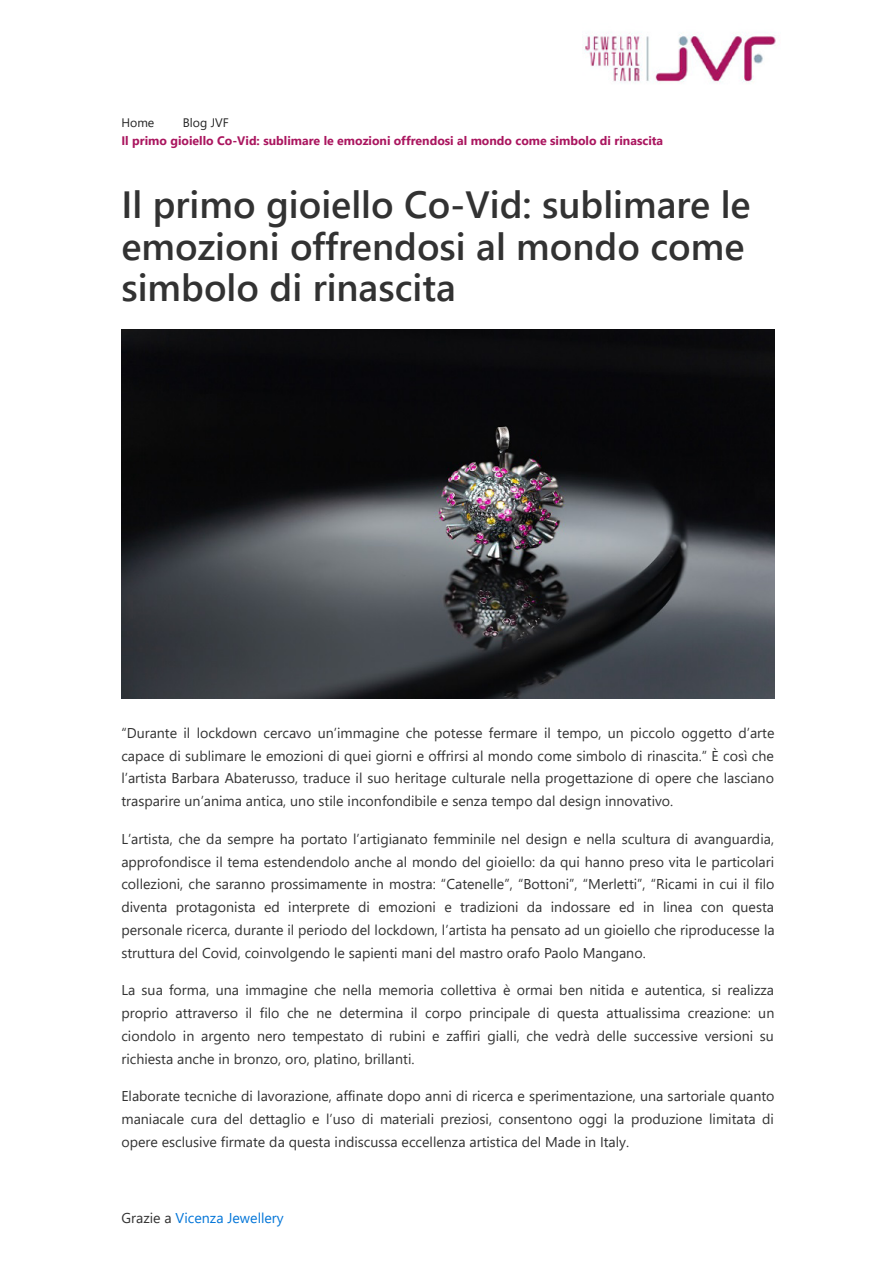
<style>
.page{position:relative;width:894px;height:1263px;background:#fff}
.page>*{position:absolute;margin:0;border:0;box-sizing:border-box;transform-origin:0 0}
.t1{font:600 37.8px/41.7px "Segoe UI";color:#323232}
.t2{font:14.25px/22.6px "Segoe UI";color:#323232;text-align:justify}
.t3{font:14.25px "Segoe UI";color:#0275d8}
.t4{font:700 12.3px "Segoe UI";color:#aa165f}
.t5{font:12.3px "Segoe UI";color:#232323}
.s1{color:#323232}
</style>
<div class="page">
<img style="left:121px;top:330px;width:654px;height:368px">
<img style="left:584px;top:32px;width:192px;height:51px">
<p class="t5" style="left:121px;top:111px;width:34px">Home</p>
<p class="t5" style="left:183px;top:111px;width:47px">Blog JVF</p>
<p class="t4" style="left:121px;top:129px;width:543px">Il primo gioiello Co-Vid: sublimare le emozioni offrendosi al mondo come simbolo di rinascita</p>
<h1 class="t1" style="left:121px;top:181px;width:631px">Il primo gioiello Co-Vid: sublimare le emozioni offrendosi al mondo come simbolo di rinascita</h1>
<p class="t2" style="left:121px;top:720px;width:655px">“Durante il lockdown cercavo un’immagine che potesse fermare il tempo, un piccolo oggetto d’arte capace di sublimare le emozioni di quei giorni e offrirsi al mondo come simbolo di rinascita.” È così che l’artista Barbara Abaterusso, traduce il suo heritage culturale nella progettazione di opere che lasciano trasparire un’anima antica, uno stile inconfondibile e senza tempo dal design innovativo.</p>
<p class="t2" style="left:121px;top:826px;width:655px">L’artista, che da sempre ha portato l’artigianato femminile nel design e nella scultura di avanguardia, approfondisce il tema estendendolo anche al mondo del gioiello: da qui hanno preso vita le particolari collezioni, che saranno prossimamente in mostra: “Catenelle”, “Bottoni”, “Merletti”, “Ricami in cui il filo diventa protagonista ed interprete di emozioni e tradizioni da indossare ed in linea con questa personale ricerca, durante il periodo del lockdown, l’artista ha pensato ad un gioiello che riproducesse la struttura del Covid, coinvolgendo le sapienti mani del mastro orafo Paolo Mangano.</p>
<p class="t2" style="left:121px;top:978px;width:654px">La sua forma, una immagine che nella memoria collettiva è ormai ben nitida e autentica, si realizza proprio attraverso il filo che ne determina il corpo principale di questa attualissima creazione: un ciondolo in argento nero tempestato di rubini e zaffiri gialli, che vedrà delle successive versioni su richiesta anche in bronzo, oro, platino, brillanti.</p>
<p class="t2" style="left:121px;top:1084px;width:655px">Elaborate tecniche di lavorazione, affinate dopo anni di ricerca e sperimentazione, una sartoriale quanto maniacale cura del dettaglio e l’uso di materiali preziosi, consentono oggi la produzione limitata di opere esclusive firmate da questa indiscussa eccellenza artistica del Made in Italy.</p>
<p class="t3" style="left:121px;top:1204px;width:164px"><span class="s1">Grazie a</span> Vicenza Jewellery</p>
</div>
